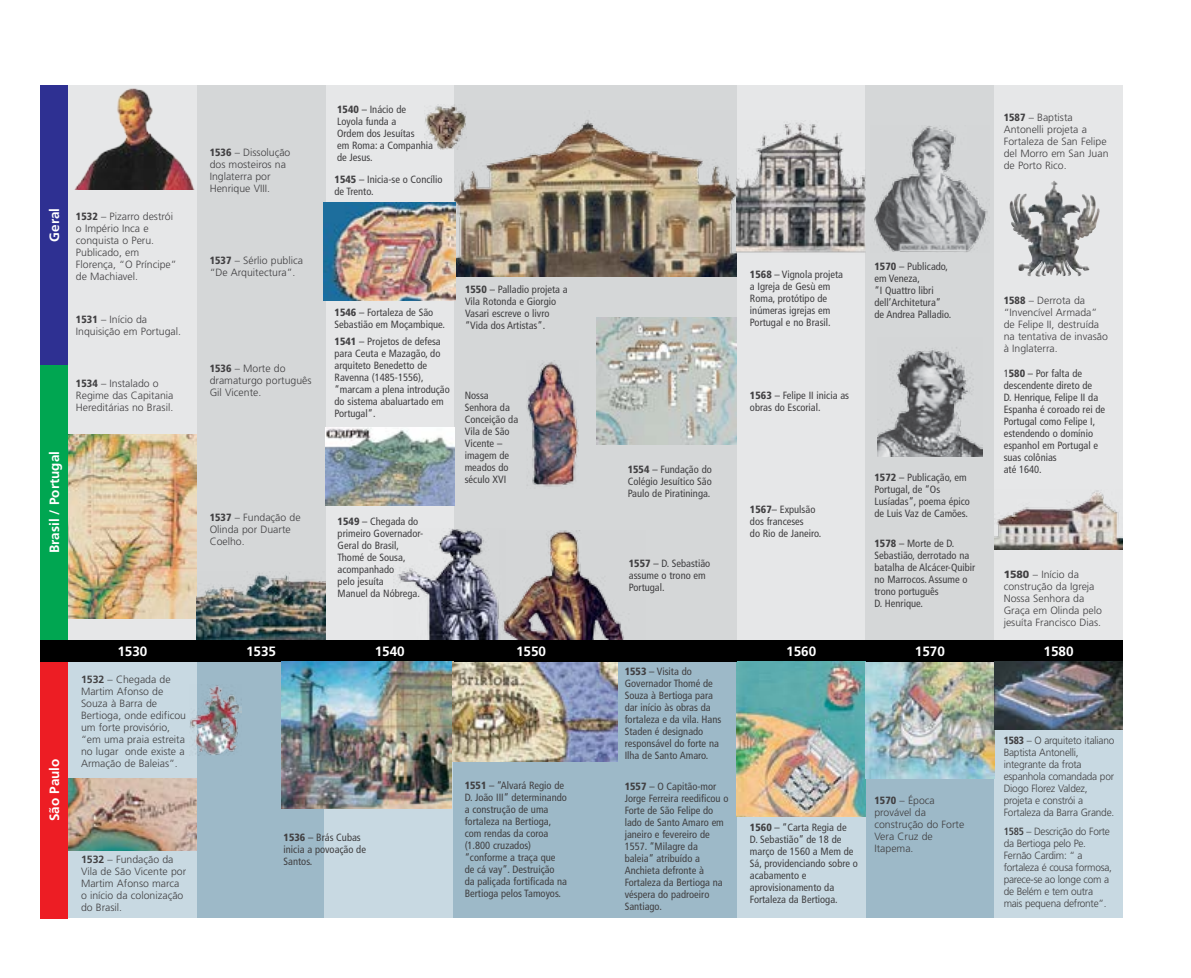
<style>
.page{position:relative;width:1191px;height:978px;background:#fff}
.page>*{position:absolute;margin:0;border:0;box-sizing:border-box;transform-origin:0 0}
.t1{font:700 13.5px "Frutiger LT Std";color:#fff}
.t2{font:condensed 10.5px/12px "Frutiger LT Std";color:#414042}
.t3{font:300 10.5px/12px "Frutiger LT Std";color:#414042}
.t4{font:300 10.5px/12px "Frutiger LT Std";letter-spacing:-.02em;color:#414042;scale:.96 1}
.t5{font:300 10.5px/12px "Frutiger LT Std";letter-spacing:-.025em;color:#414042;scale:.96 1}
.s1{font-weight:900;font-stretch:condensed}
.s2{font-weight:900}
.s3{font-weight:700}
.s4{font-weight:700;font-stretch:condensed}
</style>
<div class="page">
<div style="left:595px;top:85px;width:142px;height:555px;background:#d5d7d8"></div>
<div style="left:737px;top:85px;width:128px;height:555px;background:#e6e7e8"></div>
<div style="left:865px;top:85px;width:129px;height:555px;background:#d5d7d8"></div>
<div style="left:994px;top:85px;width:129px;height:555px;background:#e6e7e8"></div>
<div style="left:595px;top:655px;width:142px;height:263px;background:#9db9c8"></div>
<div style="left:865px;top:655px;width:129px;height:263px;background:#9db9c8"></div>
<div style="left:737px;top:655px;width:128px;height:263px;background:#c8d9e2"></div>
<div style="left:994px;top:655px;width:129px;height:263px;background:#c8d9e2"></div>
<div style="left:737px;top:640px;width:128px;height:22px;background:#000"></div>
<div style="left:994px;top:640px;width:129px;height:22px;background:#000"></div>
<div style="left:865px;top:640px;width:129px;height:22px;background:#000"></div>
<div style="left:68px;top:85px;width:129px;height:555px;background:#e6e7e8"></div>
<div style="left:325px;top:85px;width:129px;height:555px;background:#e6e7e8"></div>
<div style="left:197px;top:655px;width:128px;height:263px;background:#9db9c8"></div>
<div style="left:68px;top:655px;width:129px;height:263px;background:#c8d9e2"></div>
<div style="left:324px;top:655px;width:129px;height:263px;background:#c8d9e2"></div>
<div style="left:453px;top:655px;width:142px;height:263px;background:#9db9c8"></div>
<div style="left:197px;top:85px;width:128px;height:555px;background:#d5d7d8"></div>
<div style="left:454px;top:85px;width:141px;height:555px;background:#d5d7d8"></div>
<div style="left:68px;top:640px;width:129px;height:22px;background:#000"></div>
<div style="left:197px;top:640px;width:128px;height:22px;background:#000"></div>
<div style="left:325px;top:640px;width:129px;height:22px;background:#000"></div>
<img style="left:68px;top:435px;width:129px;height:183px">
<img style="left:74px;top:88px;width:121px;height:102px">
<div style="left:40px;top:364px;width:28px;height:276px;background:#00a651"></div>
<div style="left:40px;top:662px;width:28px;height:256px;background:#ed1d24"></div>
<div style="left:40px;top:85px;width:28px;height:279px;background:#2e3092"></div>
<div style="left:40px;top:640px;width:28px;height:22px;background:#000"></div>
<img style="left:596px;top:318px;width:141px;height:126px">
<img style="left:454px;top:120px;width:283px;height:157px">
<img style="left:737px;top:122px;width:128px;height:131px">
<img style="left:874px;top:126px;width:114px;height:126px">
<img style="left:878px;top:347px;width:104px;height:109px">
<img style="left:994px;top:490px;width:128px;height:59px">
<img style="left:1009px;top:184px;width:91px;height:93px">
<img style="left:737px;top:662px;width:128px;height:154px">
<img style="left:865px;top:662px;width:129px;height:117px">
<img style="left:994px;top:662px;width:128px;height:68px">
<img style="left:197px;top:573px;width:128px;height:67px">
<img style="left:424px;top:104px;width:43px;height:46px">
<img style="left:323px;top:202px;width:132px;height:99px">
<img style="left:325px;top:427px;width:129px;height:78px">
<img style="left:526px;top:360px;width:53px;height:127px">
<img style="left:281px;top:662px;width:170px;height:146px">
<img style="left:505px;top:530px;width:119px;height:110px">
<img style="left:393px;top:528px;width:112px;height:112px">
<img style="left:68px;top:779px;width:129px;height:71px">
<img style="left:190px;top:685px;width:52px;height:71px">
<img style="left:452px;top:662px;width:165px;height:99px">
<div style="left:454px;top:640px;width:283px;height:22px;background:#000"></div>
<p class="t1" style="left:47px;top:242px;width:35px;rotate:-90deg">Geral</p>
<p class="t1" style="left:47px;top:553px;width:104px;rotate:-90deg">Brasil / Portugal</p>
<p class="t1" style="left:47px;top:821px;width:64px;rotate:-90deg">São Paulo</p>
<p class="t3" style="left:76px;top:211px;width:102px"><span class="s1">1532</span> – Pizarro destrói o Império Inca e conquista o Peru.<br>Publicado, em<br>Florença, “O Príncipe” de Machiavel.</p>
<p class="t3" style="left:76px;top:314px;width:107px"><span class="s1">1531</span> – Início da<br>Inquisição em Portugal.</p>
<p class="t3" style="left:76px;top:377px;width:99px"><span class="s1">1534</span> – Instalado o<br>Regime das Capitania<br>Hereditárias no Brasil.</p>
<p class="t3" style="left:210px;top:147px;width:82px"><span class="s1">1536</span> – Dissolução dos mosteiros na<br>Inglaterra por<br>Henrique VIII.</p>
<p class="t2" style="left:337px;top:103px;width:98px"><span class="s2">1540</span> – Inácio de<br>Loyola funda a<br>Ordem dos Jesuítas<br>em Roma: a Companhia de Jesus.</p>
<p class="t2" style="left:334px;top:173px;width:109px"><span class="s2">1545</span> – Inicia-se o Concílio de Trento.</p>
<p class="t3" style="left:210px;top:255px;width:95px"><span class="s1">1537</span> – Sérlio publica “De Arquitectura”.</p>
<p class="t3" style="left:210px;top:363px;width:103px"><span class="s1">1536</span> – Morte do dramaturgo português<br>Gil Vicente.</p>
<p class="t3" style="left:210px;top:511px;width:92px"><span class="s1">1537</span> – Fundação de<br>Olinda por Duarte<br>Coelho.</p>
<p class="t2" style="left:334px;top:306px;width:112px"><span class="s2">1546</span> – Fortaleza de São<br>Sebastião em Moçambique.</p>
<p class="t2" style="left:334px;top:336px;width:117px"><span class="s2">1541</span> – Projetos de defesa para Ceuta e Mazagão, do arquiteto Benedetto de<br>Ravenna (1485-1556), “marcam a plena introdução do sistema abaluartado em<br>Portugal”.</p>
<p class="t2" style="left:338px;top:515px;width:87px"><span class="s2">1549</span> – Chegada do primeiro Governador-<br>Geral do Brasil,<br>Thomé de Sousa, acompanhado<br>pelo jesuíta<br>Manuel da Nóbrega.</p>
<p class="t2" style="left:465px;top:283px;width:104px"><span class="s2">1550</span> – Palladio projeta a<br>Vila Rotonda e Giorgio<br>Vasari escreve o livro “Vida dos Artistas”.</p>
<p class="t2" style="left:465px;top:390px;width:55px">Nossa<br>Senhora da<br>Conceição da<br>Vila de São<br>Vicente – imagem de meados do século XVI</p>
<p class="t2" style="left:627px;top:463px;width:86px;text-align:justify"><span class="s2">1554</span> – Fundação do Colégio Jesuítico São Paulo de Piratininga.</p>
<p class="t2" style="left:629px;top:557px;width:83px"><span class="s2">1557</span> – D. Sebastião assume o trono em<br>Portugal.</p>
<p class="t3" style="left:1003px;top:111px;width:106px"><span class="s1">1587</span> – Baptista<br>Antonelli projeta a<br>Fortaleza de San Felipe del Morro em San Juan de Porto Rico.</p>
<p class="t2" style="left:750px;top:268px;width:95px"><span class="s2">1568</span> – Vignola projeta a Igreja de Gesù em<br>Roma, protótipo de inúmeras igrejas em<br>Portugal e no Brasil.</p>
<p class="t2" style="left:750px;top:390px;width:101px"><span class="s2">1563</span> – Felipe II inicia as obras do Escorial.</p>
<p class="t2" style="left:750px;top:504px;width:73px"><span class="s2">1567</span>– Expulsão dos franceses<br>do Rio de Janeiro.</p>
<p class="t2" style="left:874px;top:261px;width:78px"><span class="s2">1570</span> – Publicado, em Veneza,<br>“I Quattro libri dell’Architetura” de Andrea Palladio.</p>
<p class="t2" style="left:874px;top:471px;width:97px"><span class="s2">1572</span> – Publicação, em<br>Portugal, de “Os<br>Lusíadas”, poema épico de Luis Vaz de Camões.</p>
<p class="t2" style="left:874px;top:538px;width:102px"><span class="s2">1578</span> – Morte de D.<br>Sebastião, derrotado na batalha de Alcácer-Quibir no Marrocos. Assume o trono português<br>D. Henrique.</p>
<p class="t3" style="left:1003px;top:295px;width:106px"><span class="s1">1588</span> – Derrota da “Invencível Armada” de Felipe II, destruída na tentativa de invasão à Inglaterra.</p>
<p class="t2" style="left:1003px;top:367px;width:103px">1<span class="s2">580</span> – Por falta de descendente direto de<br>D. Henrique, Felipe II da<br>Espanha é coroado rei de<br>Portugal como Felipe I, estendendo o domínio espanhol em Portugal e suas colônias<br>até 1640.</p>
<p class="t3" style="left:1003px;top:569px;width:100px"><span class="s2">1580</span> – Início da construção da Igreja<br>Nossa Senhora da<br>Graça em Olinda pelo jesuíta Francisco Dias.</p>
<p class="t1" style="left:117px;top:643px;width:32px">1530</p>
<p class="t1" style="left:246px;top:643px;width:32px">1535</p>
<p class="t1" style="left:375px;top:643px;width:32px">1540</p>
<p class="t1" style="left:786px;top:643px;width:32px">1560</p>
<p class="t1" style="left:915px;top:643px;width:32px">1570</p>
<p class="t1" style="left:1043px;top:643px;width:32px">1580</p>
<p class="t1" style="left:516px;top:643px;width:32px">1550</p>
<p class="t3" style="left:81px;top:673px;width:107px"><span class="s3">1532</span> – Chegada de<br>Martim Afonso de<br>Souza à Barra de<br>Bertioga, onde edificou um forte provisório, “em uma praia estreita no lugar onde existe a<br>Armação de Baleias”.</p>
<p class="t2" style="left:283px;top:831px;width:84px"><span class="s2">1536</span> – Brás Cubas inicia a povoação de</p>
<p class="t3" style="left:81px;top:854px;width:94px"><span class="s3">1532</span> – Fundação da</p>
<p class="t2" style="left:283px;top:855px;width:30px">Santos.</p>
<p class="t3" style="left:81px;top:866px;width:107px">Vila de São Vicente por<br>Martim Afonso marca o início da colonização do Brasil.</p>
<p class="t2" style="left:465px;top:780px;width:104px"><span class="s2">1551</span> – “Alvará Regio de<br>D. João III” determinando a construção de uma fortaleza na Bertioga, com rendas da coroa (1.800 cruzados) “conforme a traça que de cá vay”. Destruição da paliçada fortificada na<br>Bertioga pelos Tamoyos.</p>
<p class="t2" style="left:624px;top:666px;width:98px"><span class="s2">1553</span> – Visita do<br>Governador Thomé de<br>Souza à Bertioga para dar início às obras da fortaleza e da vila. Hans<br>Staden é designado responsável do forte na<br>Ilha de Santo Amaro.</p>
<p class="t2" style="left:624px;top:780px;width:105px"><span class="s2">1557</span> – O Capitão-mor<br>Jorge Ferreira reedificou o<br>Forte de São Felipe do lado de Santo Amaro em janeiro e fevereiro de<br>1557. “Milagre da baleia” atribuído a<br>Anchieta defronte à<br>Fortaleza da Bertioga na véspera do padroeiro<br>Santiago.</p>
<p class="t2" style="left:750px;top:822px;width:110px"><span class="s2">1560</span> – “Carta Regia de<br>D. Sebastião” de 18 de março de 1560 a Mem de<br>Sá, providenciando sobre o acabamento e aprovisionamento da<br>Fortaleza da Bertioga.</p>
<p class="t3" style="left:874px;top:795px;width:91px"><span class="s1">1570</span> – Época provável da construção do Forte<br>Vera Cruz de<br>Itapema.</p>
<p class="t4" style="left:1003px;top:735px;width:117px"><span class="s1">1583</span> – O arquiteto italiano<br>Baptista Antonelli, integrante da frota espanhola comandada por<br>Diogo Florez Valdez, projeta e constrói a<br>Fortaleza da Barra Grande.</p>
<p class="t5" style="left:1003px;top:825px;width:114px"><span class="s4">1585</span> – Descrição do Forte da Bertioga pelo Pe.<br>Fernão Cardim: “ a fortaleza é cousa formosa, parece-se ao longe com a de Belém e tem outra mais pequena defronte”.</p>
</div>
